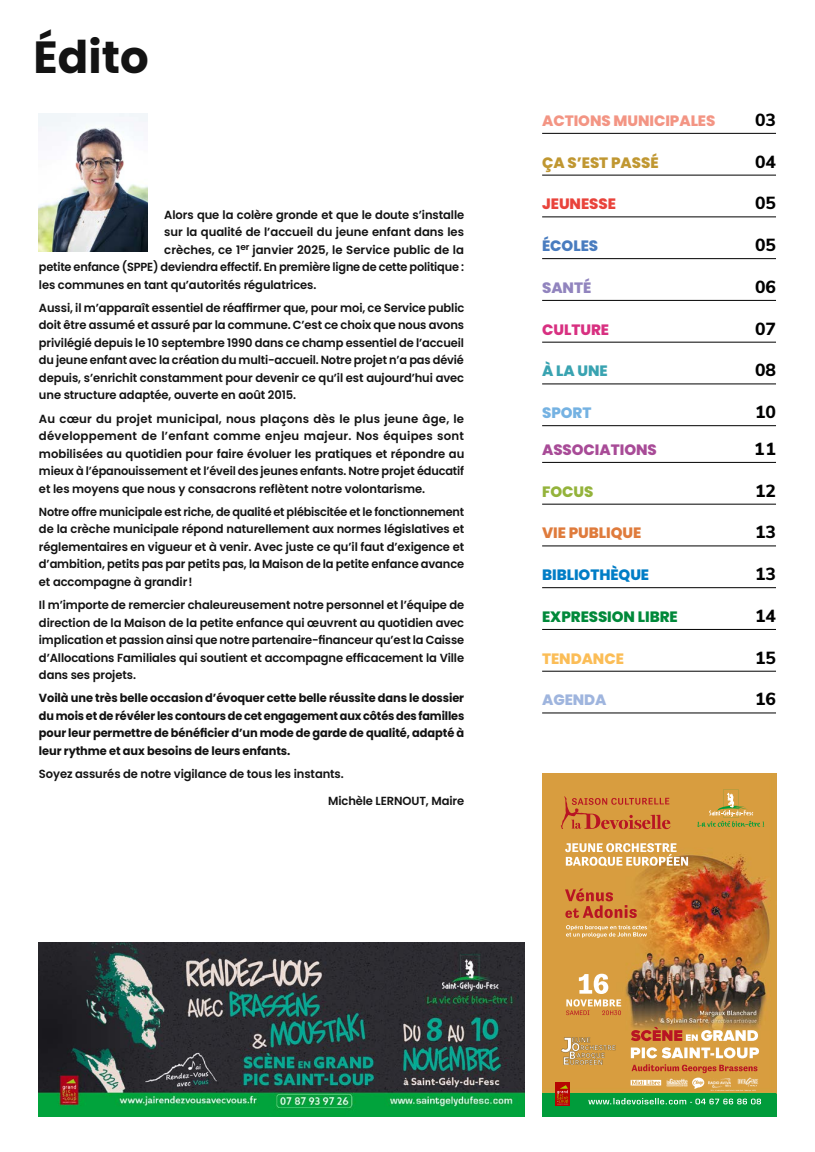
<style>
.page{position:relative;width:815px;height:1152px;background:#fff}
.page>*{position:absolute;margin:0;border:0;box-sizing:border-box;transform-origin:0 0}
.t1{font:700 45px "Poppins";color:#131313}
.t2{font:800 17.5px "Nunito Sans";letter-spacing:-.005em;color:#000}
.t3{font:800 15px "Poppins";letter-spacing:-.005em;color:#f39584}
.t4{font:800 15px "Poppins";letter-spacing:-.005em;color:#00893a}
.t5{font:800 15px "Poppins";letter-spacing:-.005em;color:#c09731}
.t6{font:800 15px "Poppins";letter-spacing:-.005em;color:#a84b97}
.t7{font:800 15px "Poppins";letter-spacing:-.005em;color:#007dc6}
.t8{font:800 15px "Poppins";letter-spacing:-.005em;color:#df7b3c}
.t9{font:800 15px "Poppins";letter-spacing:-.005em;color:#e9433b}
.t10{font:800 15px "Poppins";letter-spacing:-.005em;color:#fbbd57}
.t11{font:800 15px "Poppins";letter-spacing:-.005em;color:#d83081}
.t12{font:800 15px "Poppins";letter-spacing:-.005em;color:#497cbf}
.t13{font:800 15px "Poppins";color:#39a3b1}
.t14{font:800 15px "Poppins";letter-spacing:-.005em;color:#9fb5de}
.t15{font:800 15px "Poppins";letter-spacing:-.005em;color:#9184be}
.t16{font:800 15px "Poppins";letter-spacing:-.005em;color:#75b2e2}
.t17{font:800 15px "Poppins";letter-spacing:-.005em;color:#94b33b}
.t18{font:600 11.75px/17.5px "Poppins";letter-spacing:-.01em;color:#131313;text-align:justify}
.t19{font:600 11.75px/17.5px "Poppins";letter-spacing:-.01em;color:#131313;text-align:justify;scale:.96 1}
.t20{font:700 11.75px/17.5px "Poppins";letter-spacing:-.01em;color:#131313;text-align:justify}
</style>
<div class="page">
<hr style="left:814px;top:97px;width:1px;height:265px;background:#fde8e1">
<hr style="left:542px;top:133px;width:234px;height:1px;background:#000">
<hr style="left:542px;top:175px;width:234px;height:1px;background:#000">
<hr style="left:542px;top:216px;width:234px;height:1px;background:#000">
<hr style="left:542px;top:258px;width:234px;height:1px;background:#000">
<hr style="left:542px;top:300px;width:234px;height:1px;background:#000">
<hr style="left:542px;top:342px;width:234px;height:1px;background:#000">
<hr style="left:542px;top:383px;width:234px;height:1px;background:#000">
<hr style="left:542px;top:425px;width:234px;height:1px;background:#000">
<hr style="left:542px;top:462px;width:234px;height:1px;background:#000">
<hr style="left:542px;top:503px;width:234px;height:1px;background:#000">
<hr style="left:542px;top:545px;width:234px;height:1px;background:#000">
<hr style="left:542px;top:587px;width:234px;height:1px;background:#000">
<hr style="left:542px;top:629px;width:234px;height:1px;background:#000">
<hr style="left:542px;top:670px;width:234px;height:1px;background:#000">
<hr style="left:542px;top:712px;width:234px;height:1px;background:#000">
<img style="left:39px;top:113px;width:108px;height:138px">
<img style="left:542px;top:773px;width:234px;height:320px">
<svg style="left:698px;top:789px;width:66px;height:38px;background:#cba249"></svg>
<svg style="left:561px;top:796px;width:110px;height:33px;background:#d07c38"></svg>
<div style="left:542px;top:1093px;width:234px;height:23px;background:#009c3b"></div>
<svg style="left:588px;top:1098px;width:173px;height:6px"></svg>
<svg style="left:555px;top:1082px;width:15px;height:24px"></svg>
<svg style="left:557px;top:1085px;width:12px;height:19px"></svg>
<svg style="left:565px;top:843px;width:123px;height:23px"></svg>
<svg style="left:565px;top:888px;width:72px;height:30px;background:#ce7436"></svg>
<img style="left:561px;top:1034px;width:54px;height:31px">
<svg style="left:566px;top:925px;width:81px;height:12px"></svg>
<svg style="left:566px;top:973px;width:55px;height:42px"></svg>
<svg style="left:631px;top:1047px;width:128px;height:11px"></svg>
<svg style="left:631px;top:1027px;width:127px;height:14px"></svg>
<svg style="left:631px;top:1064px;width:126px;height:27px;background:#d89951"></svg>
<img style="left:39px;top:943px;width:485px;height:173px">
<hr style="left:814px;top:0;width:1px;height:97px;background:#d9dada">
<h1 class="t1" style="left:34px;top:31px;width:117px">Édito</h1>
<p class="t18" style="left:164px;top:206px;width:301px">Alors que la colère gronde et que le doute s’installe</p>
<p class="t18" style="left:164px;top:223px;width:301px">sur la qualité de l’accueil du jeune enfant dans les</p>
<p class="t18" style="left:164px;top:241px;width:301px">crèches, ce 1<sup>er</sup> janvier 2025, le Service public de la</p>
<p class="t19" style="left:39px;top:258px;width:444px">petite enfance (SPPE) deviendra effectif. En première ligne de cette politique :</p>
<p class="t18" style="left:39px;top:276px;width:279px">les communes en tant qu’autorités régulatrices.</p>
<p class="t18" style="left:39px;top:299px;width:427px">Aussi, il m’apparaît essentiel de réaffirmer que, pour moi, ce Service public doit être assumé et assuré par la commune. C’est ce choix que nous avons privilégié depuis le 10 septembre 1990 dans ce champ essentiel de l’accueil du jeune enfant avec la création du multi-accueil. Notre projet n’a pas dévié depuis, s’enrichit constamment pour devenir ce qu’il est aujourd’hui avec une structure adaptée, ouverte en août 2015.</p>
<p class="t18" style="left:39px;top:410px;width:427px">Au cœur du projet municipal, nous plaçons dès le plus jeune âge, le développement de l’enfant comme enjeu majeur. Nos équipes sont mobilisées au quotidien pour faire évoluer les pratiques et répondre au mieux à l’épanouissement et l’éveil des jeunes enfants. Notre projet éducatif et les moyens que nous y consacrons reflètent notre volontarisme.</p>
<p class="t19" style="left:39px;top:503px;width:445px">Notre offre municipale est riche, de qualité et plébiscitée et le fonctionnement de la crèche municipale répond naturellement aux normes législatives et réglementaires en vigueur et à venir. Avec juste ce qu’il faut d’exigence et d’ambition, petits pas par petits pas, la Maison de la petite enfance avance et accompagne à grandir !</p>
<p class="t18" style="left:39px;top:596px;width:427px">Il m’importe de remercier chaleureusement notre personnel et l’équipe de direction de la Maison de la petite enfance qui œuvrent au quotidien avec implication et passion ainsi que notre partenaire-financeur qu’est la Caisse d’Allocations Familiales qui soutient et accompagne efficacement la Ville dans ses projets.</p>
<p class="t20" style="left:39px;top:689px;width:427px">Voilà une très belle occasion d’évoquer cette belle réussite dans le dossier du mois et de révéler les contours de cet engagement aux côtés des familles pour leur permettre de bénéficier d’un mode de garde de qualité, adapté à leur rythme et aux besoins de leurs enfants.</p>
<p class="t18" style="left:39px;top:765px;width:306px">Soyez assurés de notre vigilance de tous les instants.</p>
<p class="t18" style="left:328px;top:792px;width:138px">Michèle LERNOUT, Maire</p>
<p class="t3" style="left:542px;top:112px;width:175px">ACTIONS MUNICIPALES</p>
<h2 class="t2" style="left:755px;top:107px;width:22px">03</h2>
<p class="t5" style="left:542px;top:154px;width:118px">ÇA S’EST PASSÉ</p>
<h2 class="t2" style="left:755px;top:149px;width:22px">04</h2>
<p class="t9" style="left:542px;top:195px;width:75px">JEUNESSE</p>
<h2 class="t2" style="left:755px;top:190px;width:22px">05</h2>
<p class="t12" style="left:542px;top:237px;width:57px">ÉCOLES</p>
<h2 class="t2" style="left:755px;top:232px;width:22px">05</h2>
<p class="t15" style="left:542px;top:279px;width:51px">SANTÉ</p>
<h2 class="t2" style="left:755px;top:274px;width:22px">06</h2>
<p class="t11" style="left:542px;top:320px;width:68px">CULTURE</p>
<h2 class="t2" style="left:755px;top:316px;width:22px">07</h2>
<p class="t13" style="left:542px;top:362px;width:67px">À LA UNE</p>
<h2 class="t2" style="left:755px;top:357px;width:22px">08</h2>
<p class="t16" style="left:542px;top:404px;width:51px">SPORT</p>
<h2 class="t2" style="left:755px;top:399px;width:22px">10</h2>
<p class="t6" style="left:542px;top:441px;width:116px">ASSOCIATIONS</p>
<h2 class="t2" style="left:754px;top:436px;width:23px">11</h2>
<p class="t17" style="left:542px;top:482px;width:53px">FOCUS</p>
<h2 class="t2" style="left:755px;top:477px;width:22px">12</h2>
<p class="t8" style="left:542px;top:524px;width:101px">VIE PUBLIQUE</p>
<h2 class="t2" style="left:755px;top:519px;width:22px">13</h2>
<p class="t7" style="left:542px;top:566px;width:109px">BIBLIOTHÈQUE</p>
<h2 class="t2" style="left:755px;top:561px;width:22px">13</h2>
<p class="t4" style="left:542px;top:608px;width:137px">EXPRESSION LIBRE</p>
<h2 class="t2" style="left:755px;top:603px;width:22px">14</h2>
<p class="t10" style="left:542px;top:649px;width:83px">TENDANCE</p>
<h2 class="t2" style="left:755px;top:644px;width:22px">15</h2>
<p class="t14" style="left:542px;top:691px;width:66px">AGENDA</p>
<h2 class="t2" style="left:755px;top:686px;width:22px">16</h2>
</div>
